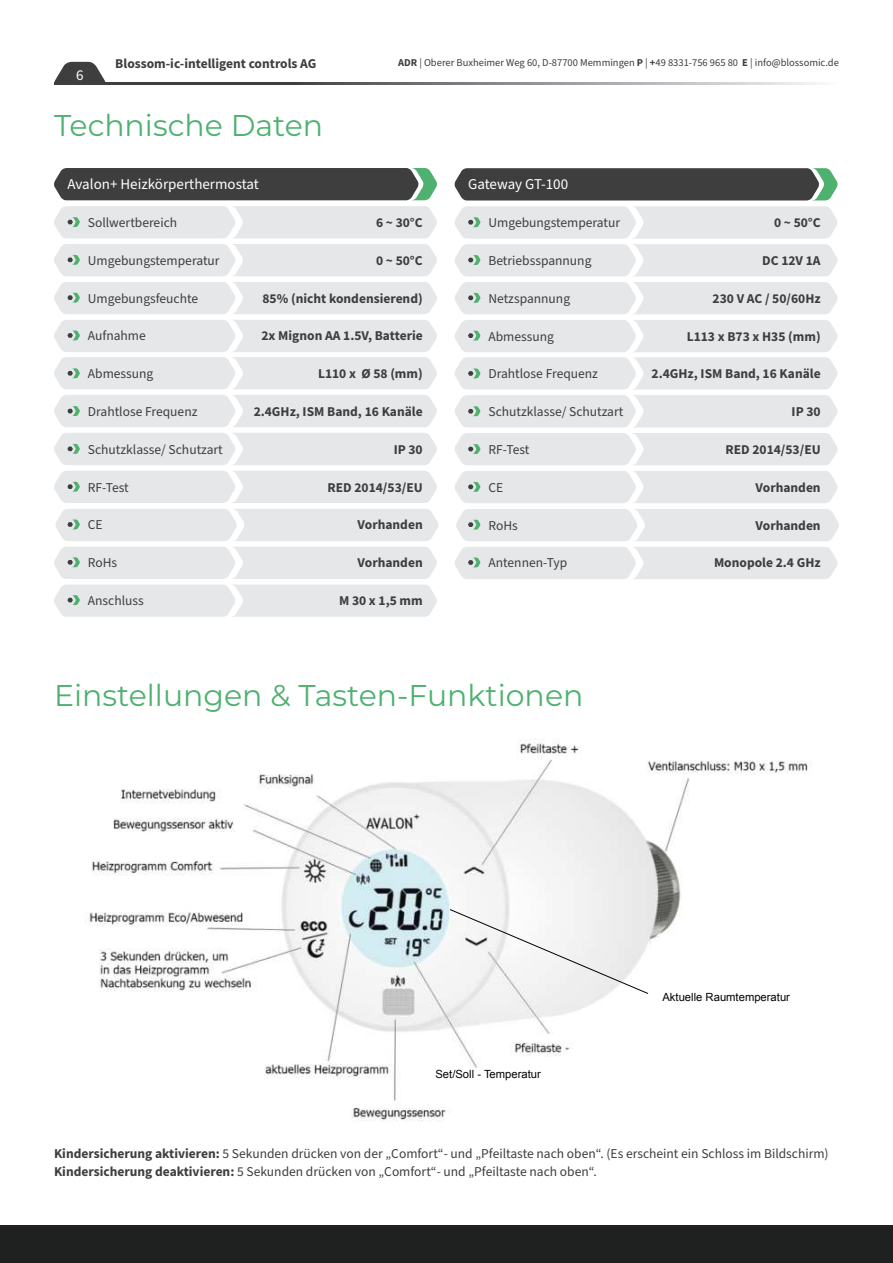
<style>
.page{position:relative;width:893px;height:1263px;background:#fff}
.page>*{position:absolute;margin:0;border:0;box-sizing:border-box;transform-origin:0 0}
.t1{font:30px "Montserrat";color:#4eb170}
.t2{font:15px "Source Sans Pro";color:#fff}
.t3{font:13.5px/18.3px "Source Sans Pro";color:#3e3e3f}
.t4{font:700 13.5px "Source Sans Pro";color:#3e3e3f}
.t5{font:11.25px "Arial";color:#040503}
.t6{font:10.5px "Source Sans Pro";color:#3e3e3f}
.s1{font-weight:700}
</style>
<div class="page">
<svg style="left:54px;top:62px;width:52px;height:23px"></svg>
<div style="left:0;top:1225px;width:893px;height:38px;background:#1f2020"></div>
<svg style="left:54px;top:168px;width:383px;height:32px;background:#454847"></svg>
<div style="left:54px;top:206px;width:383px;height:32px;background:#e6e7e9"></div>
<div style="left:54px;top:244px;width:383px;height:32px;background:#e6e7e9"></div>
<div style="left:54px;top:282px;width:383px;height:32px;background:#e6e7e9"></div>
<svg style="left:54px;top:320px;width:383px;height:69px;background:#e8e9ea"></svg>
<div style="left:54px;top:395px;width:383px;height:32px;background:#e6e7e9"></div>
<div style="left:54px;top:433px;width:383px;height:32px;background:#e6e7e9"></div>
<div style="left:54px;top:471px;width:383px;height:32px;background:#e6e7e9"></div>
<div style="left:55px;top:509px;width:383px;height:32px;background:#e6e7e9"></div>
<svg style="left:54px;top:547px;width:383px;height:70px;background:#e8e9eb"></svg>
<svg style="left:455px;top:206px;width:382px;height:70px;background:#e8e9ea"></svg>
<div style="left:455px;top:282px;width:382px;height:32px;background:#e6e7e9"></div>
<svg style="left:455px;top:168px;width:382px;height:32px;background:#454947"></svg>
<svg style="left:455px;top:320px;width:382px;height:107px;background:#e8e9eb"></svg>
<div style="left:455px;top:433px;width:382px;height:32px;background:#e6e7e9"></div>
<div style="left:455px;top:471px;width:382px;height:32px;background:#e6e7e9"></div>
<div style="left:456px;top:509px;width:383px;height:32px;background:#e6e7e9"></div>
<div style="left:455px;top:547px;width:382px;height:32px;background:#e6e7e9"></div>
<img style="left:85px;top:739px;width:723px;height:383px">
<div style="left:419px;top:1068px;width:102px;height:18px;background:#fff"></div>
<svg style="left:450px;top:909px;width:198px;height:85px"></svg>
<p class="t4" style="left:115px;top:58px;width:203px">Blossom-ic-intelligent controls AG</p>
<p class="t6" style="left:398px;top:58px;width:442px"><span class="s1">ADR</span> | Oberer Buxheimer Weg 60, D-87700 Memmingen <span class="s1">P</span> | <span class="s1">+</span>49 8331-756 965 80 <span class="s1">E</span> | info@blossomic.de</p>
<p class="t2" style="left:76px;top:67px;width:9px">6</p>
<h1 class="t1" style="left:54px;top:114px;width:271px">Technische Daten</h1>
<p class="t2" style="left:68px;top:177px;width:193px">Avalon+ Heizkörperthermostat</p>
<p class="t3" style="left:88px;top:214px;width:91px">Sollwertbereich</p>
<p class="t3" style="left:88px;top:252px;width:133px">Umgebungstemperatur</p>
<p class="t3" style="left:88px;top:289px;width:112px">Umgebungsfeuchte</p>
<p class="t3" style="left:88px;top:327px;width:59px">Aufnahme</p>
<p class="t3" style="left:88px;top:365px;width:67px">Abmessung</p>
<p class="t3" style="left:88px;top:403px;width:111px">Drahtlose Frequenz</p>
<p class="t3" style="left:88px;top:441px;width:136px">Schutzklasse/ Schutzart</p>
<p class="t3" style="left:88px;top:478px;width:42px">RF-Test</p>
<p class="t3" style="left:88px;top:516px;width:16px">CE</p>
<p class="t3" style="left:88px;top:554px;width:31px">RoHs</p>
<p class="t3" style="left:88px;top:592px;width:57px">Anschluss</p>
<p class="t4" style="left:376px;top:217px;width:48px">6 ~ 30°C</p>
<p class="t4" style="left:376px;top:255px;width:48px">0 ~ 50°C</p>
<p class="t4" style="left:263px;top:293px;width:162px">85% (nicht kondensierend)</p>
<p class="t4" style="left:261px;top:330px;width:163px">2x Mignon AA 1.5V, Batterie</p>
<p class="t4" style="left:318px;top:368px;width:106px">L110 x Ø 58 (mm)</p>
<p class="t4" style="left:254px;top:406px;width:171px">2.4GHz, ISM Band, 16 Kanäle</p>
<p class="t4" style="left:394px;top:444px;width:31px">IP 30</p>
<p class="t4" style="left:327px;top:482px;width:97px">RED 2014/53/EU</p>
<p class="t4" style="left:358px;top:519px;width:67px">Vorhanden</p>
<p class="t4" style="left:358px;top:557px;width:67px">Vorhanden</p>
<p class="t4" style="left:339px;top:595px;width:85px">M 30 x 1,5 mm</p>
<p class="t2" style="left:468px;top:177px;width:102px">Gateway GT-100</p>
<p class="t3" style="left:488px;top:214px;width:133px">Umgebungstemperatur</p>
<p class="t3" style="left:488px;top:252px;width:105px">Betriebsspannung</p>
<p class="t3" style="left:488px;top:290px;width:83px">Netzspannung</p>
<p class="t3" style="left:488px;top:327px;width:67px">Abmessung</p>
<p class="t3" style="left:488px;top:365px;width:111px">Drahtlose Frequenz</p>
<p class="t3" style="left:488px;top:403px;width:136px">Schutzklasse/ Schutzart</p>
<p class="t3" style="left:488px;top:441px;width:42px">RF-Test</p>
<p class="t3" style="left:488px;top:479px;width:16px">CE</p>
<p class="t3" style="left:488px;top:516px;width:31px">RoHs</p>
<p class="t3" style="left:488px;top:554px;width:80px">Antennen-Typ</p>
<p class="t4" style="left:774px;top:217px;width:48px">0 ~ 50°C</p>
<p class="t4" style="left:762px;top:255px;width:60px">DC 12V 1A</p>
<p class="t4" style="left:713px;top:293px;width:110px">230 V AC / 50/60Hz</p>
<p class="t4" style="left:687px;top:331px;width:135px">L113 x B73 x H35 (mm)</p>
<p class="t4" style="left:652px;top:368px;width:171px">2.4GHz, ISM Band, 16 Kanäle</p>
<p class="t4" style="left:792px;top:406px;width:31px">IP 30</p>
<p class="t4" style="left:725px;top:444px;width:97px">RED 2014/53/EU</p>
<p class="t4" style="left:756px;top:482px;width:67px">Vorhanden</p>
<p class="t4" style="left:756px;top:520px;width:67px">Vorhanden</p>
<p class="t4" style="left:714px;top:557px;width:108px">Monopole 2.4 GHz</p>
<h1 class="t1" style="left:54px;top:684px;width:531px">Einstellungen &amp; Tasten-Funktionen</h1>
<p class="t5" style="left:435px;top:1070px;width:107px">Set/Soll - Temperatur</p>
<p class="t5" style="left:662px;top:992px;width:129px">Aktuelle Raumtemperatur</p>
<p class="t3" style="left:54px;top:1144px;width:776px"><span class="s1">Kindersicherung aktivieren:</span> 5 Sekunden drücken von der „Comfort“- und „Pfeiltaste nach oben“. (Es erscheint ein Schloss im Bildschirm)<br><span class="s1">Kindersicherung deaktivieren:</span> 5 Sekunden drücken von „Comfort“- und „Pfeiltaste nach oben“.</p>
</div>
